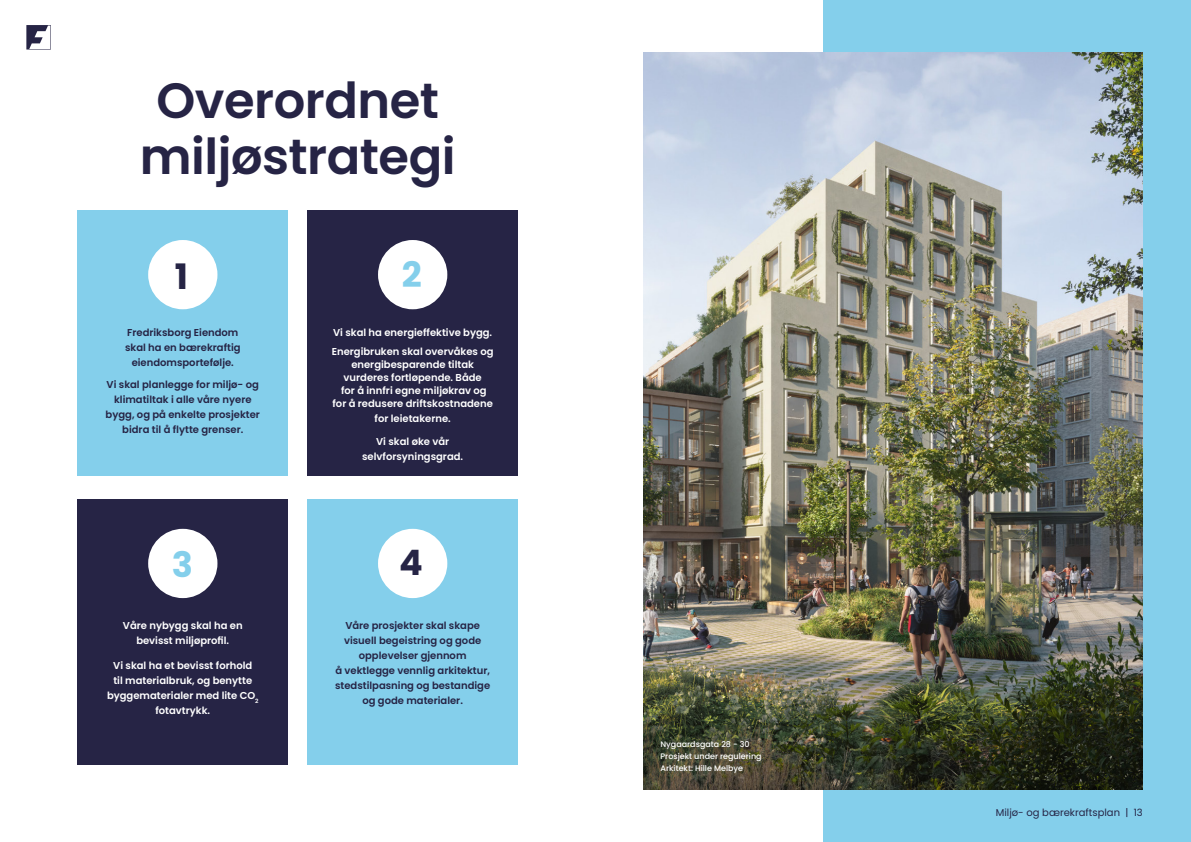
<style>
.page{position:relative;width:1191px;height:842px;background:#fff}
.page>*{position:absolute;margin:0;border:0;box-sizing:border-box;transform-origin:0 0}
.t1{font:600 49.5px/56px "Poppins";letter-spacing:-.01em;color:#262445;text-align:center}
.t2{font:700 35px "Poppins";color:#262445}
.t3{font:700 35px "Poppins";color:#84cfeb}
.t4{font:600 10px/15px "Poppins";color:#fff;text-align:center}
.t5{font:600 10px/15px "Poppins";color:#262445;text-align:center}
.t6{font:10px "Poppins";color:#262445}
.t7{font:500 8px/12px "Poppins";color:#fff}
</style>
<div class="page">
<div style="left:823px;top:0;width:368px;height:842px;background:#84cfeb"></div>
<img style="left:643px;top:53px;width:499px;height:736px">
<div style="left:78px;top:210px;width:210px;height:266px;background:#84cfeb"></div>
<div style="left:148px;top:240px;width:69px;height:69px;background:#fff;border-radius:50%"></div>
<div style="left:308px;top:210px;width:210px;height:266px;background:#262445"></div>
<div style="left:378px;top:240px;width:69px;height:69px;background:#fff;border-radius:50%"></div>
<div style="left:308px;top:499px;width:210px;height:266px;background:#84cfeb"></div>
<div style="left:378px;top:529px;width:69px;height:69px;background:#fff;border-radius:50%"></div>
<div style="left:78px;top:499px;width:210px;height:266px;background:#262445"></div>
<div style="left:148px;top:529px;width:69px;height:69px;background:#fff;border-radius:50%"></div>
<svg style="left:26px;top:25px;width:25px;height:25px"></svg>
<h1 class="t1" style="left:140px;top:73px;width:317px">Overordnet miljøstrategi</h1>
<h2 class="t2" style="left:175px;top:256px;width:15px">1</h2>
<p class="t5" style="left:125px;top:325px;width:117px">Fredriksborg Eiendom skal ha en bærekraftig eiendomsportefølje.</p>
<p class="t5" style="left:106px;top:377px;width:156px">Vi skal planlegge for miljø- og klimatiltak i alle våre nyere bygg, og på enkelte prosjekter bidra til å flytte grenser.</p>
<h2 class="t3" style="left:172px;top:544px;width:23px">3</h2>
<p class="t4" style="left:123px;top:618px;width:121px">Våre nybygg skal ha en bevisst miljøprofil.</p>
<p class="t4" style="left:107px;top:658px;width:153px">Vi skal ha et bevisst forhold<br>til materialbruk, og benytte byggematerialer med lite CO<sub>2 </sub>fotavtrykk.</p>
<h2 class="t3" style="left:402px;top:254px;width:22px">2</h2>
<p class="t4" style="left:332px;top:323px;width:163px;line-height:19px;text-align:left">Vi skal ha energieffektive bygg.<br>Energibruken skal overvåkes og</p>
<p class="t4" style="left:332px;top:358px;width:162px;line-height:13px">energibesparende tiltak vurderes fortløpende. Både<br>for å innfri egne miljøkrav og for å redusere driftskostnadene</p>
<p class="t4" style="left:374px;top:411px;width:78px">for leietakerne.</p>
<p class="t4" style="left:362px;top:434px;width:102px">Vi skal øke vår selvforsyningsgrad.</p>
<h2 class="t2" style="left:399px;top:542px;width:25px">4</h2>
<p class="t5" style="left:335px;top:618px;width:157px">Våre prosjekter skal skape visuell begeistring og gode opplevelser gjennom<br>å vektlegge vennlig arkitektur, stedstilpasning og bestandige og gode materialer.</p>
<p class="t7" style="left:660px;top:738px;width:103px">Nygaardsgata 28 - 30<br>Prosjekt under regulering<br>Arkitekt: Hille Melbye</p>
<p class="t6" style="left:995px;top:807px;width:148px">Miljø- og bærekraftsplan | 13</p>
</div>
